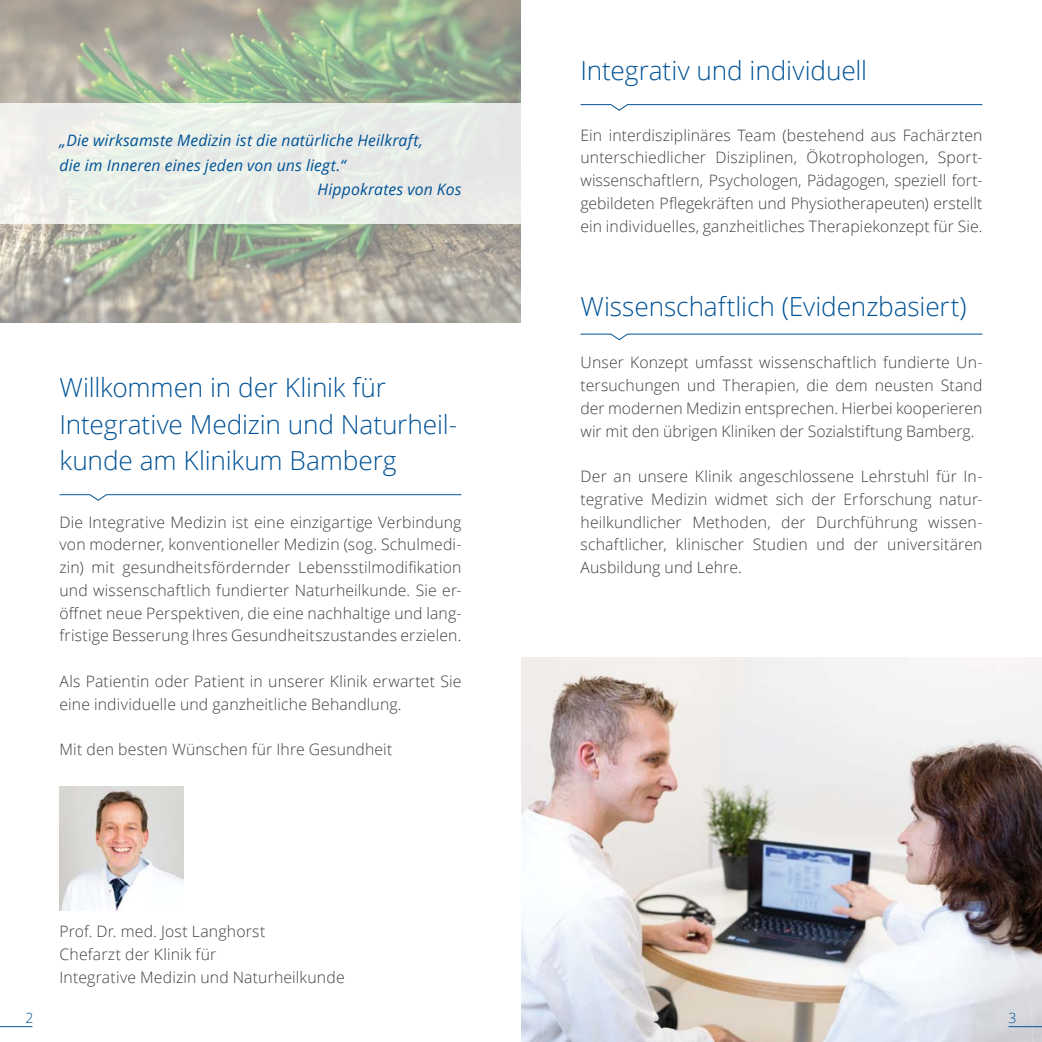
<style>
.page{position:relative;width:1042px;height:1042px;background:#fff}
.page>*{position:absolute;margin:0;border:0;box-sizing:border-box;transform-origin:0 0}
.t1{font:300 26.25px/36.8px "Open Sans";letter-spacing:-.005em;color:#005397}
.t2{font:300 15.75px/22.8px "Open Sans";letter-spacing:.01em;color:#3e3d40;text-align:justify}
.t3{font:italic 15.75px "Open Sans";letter-spacing:.01em;color:#005397}
.t4{font:300 14px "Open Sans";color:#005397}
</style>
<div class="page">
<hr style="left:0;top:1026px;width:32px;height:1px;background:#005397">
<img style="left:0;top:0;width:521px;height:323px">
<img style="left:521px;top:657px;width:521px;height:385px">
<svg style="left:580px;top:104px;width:403px;height:7px"></svg>
<svg style="left:580px;top:333px;width:403px;height:8px"></svg>
<svg style="left:59px;top:494px;width:403px;height:7px"></svg>
<img style="left:60px;top:786px;width:124px;height:124px">
<div style="left:0;top:104px;width:521px;height:120px;background:#e9ede8"></div>
<hr style="left:1008px;top:1026px;width:34px;height:1px;background:#005397">
<p class="t3" style="left:60px;top:130px;width:365px">„Die wirksamste Medizin ist die natürliche Heilkraft,</p>
<p class="t3" style="left:60px;top:154px;width:287px">die im Inneren eines jeden von uns liegt.“</p>
<p class="t3" style="left:317px;top:179px;width:145px">Hippokrates von Kos</p>
<h1 class="t1" style="left:60px;top:368px;width:399px">Willkommen in der Klinik für<br>Integrative Medizin und Naturheil&shy;kunde am Klinikum Bamberg</h1>
<p class="t2" style="left:60px;top:510px;width:403px">Die Integrative Medizin ist eine einzigartige Verbindung von moderner, konventioneller Medizin (sog. Schulmedi&shy;zin) mit gesundheitsfördernder Lebensstilmodifikation und wissenschaftlich fundierter Naturheilkunde. Sie er&shy;öffnet neue Perspektiven, die eine nachhaltige und lang&shy;fristige Besserung Ihres Gesundheitszustandes erzielen.</p>
<p class="t2" style="left:60px;top:669px;width:403px">Als Patientin oder Patient in unserer Klinik erwartet Sie eine individuelle und ganzheitliche Behandlung.</p>
<p class="t2" style="left:60px;top:737px;width:334px">Mit den besten Wünschen für Ihre Gesundheit</p>
<p class="t4" style="left:25px;top:1008px;width:9px">2</p>
<p class="t2" style="left:60px;top:919px;width:287px;text-align:left">Prof. Dr. med. Jost Langhorst<br>Chefarzt der Klinik für<br>Integrative Medizin und Naturheilkunde</p>
<h1 class="t1" style="left:580px;top:51px;width:288px">Integrativ und individuell</h1>
<p class="t2" style="left:580px;top:123px;width:403px">Ein interdisziplinäres Team (bestehend aus Fachärzten unterschiedlicher Disziplinen, Ökotrophologen, Sport&shy;wissenschaftlern, Psychologen, Pädagogen, speziell fort&shy;gebildeten Pflegekräften und Physiotherapeuten) erstellt ein individuelles, ganzheitliches Therapiekonzept für Sie.</p>
<h1 class="t1" style="left:580px;top:287px;width:387px">Wissenschaftlich (Evidenzbasiert)</h1>
<p class="t2" style="left:580px;top:351px;width:403px">Unser Konzept umfasst wissenschaftlich fundierte Un&shy;tersuchungen und Therapien, die dem neusten Stand der modernen Medizin entsprechen. Hierbei kooperieren wir mit den übrigen Kliniken der Sozialstiftung Bamberg.</p>
<p class="t2" style="left:580px;top:464px;width:403px">Der an unsere Klinik angeschlossene Lehrstuhl für In&shy;tegrative Medizin widmet sich der Erforschung natur&shy;heilkundlicher Methoden, der Durchführung wissen&shy;schaftlicher, klinischer Studien und der universitären Ausbildung und Lehre.</p>
<p class="t4" style="left:1008px;top:1008px;width:9px">3</p>
</div>
